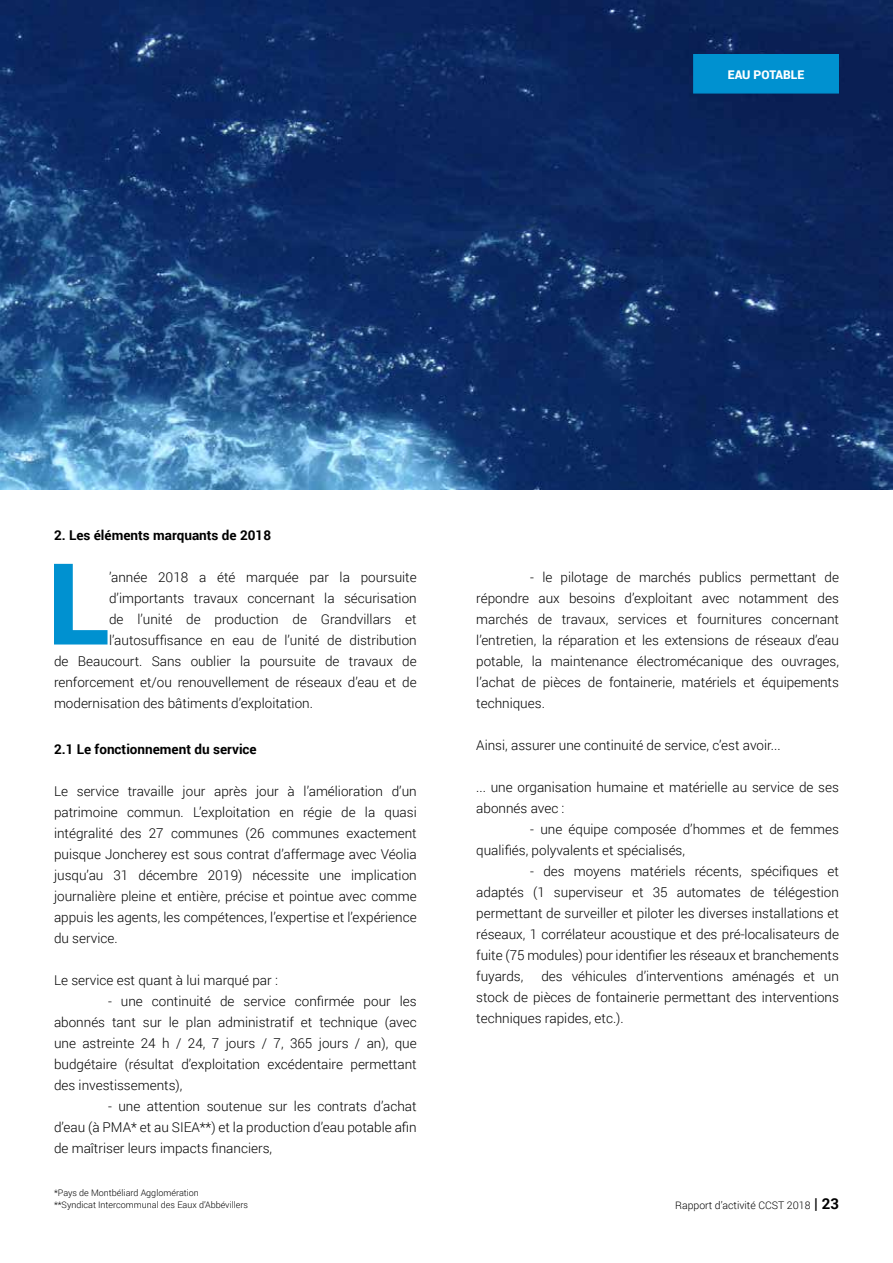
<style>
.page{position:relative;width:893px;height:1263px;background:#fff}
.page>*{position:absolute;margin:0;border:0;box-sizing:border-box;transform-origin:0 0}
.t1{font:900 113.4px "Roboto";color:#0091d0}
.t2{font:300 13.5px/21px "Roboto";color:#000;text-align:justify}
.t3{font:700 13.5px "Roboto";color:#000}
.t4{font:900 12px "Roboto";color:#fff}
.t5{font:300 10.5px "Roboto";color:#000}
.t6{font:300 9px/12px "Roboto";color:#000}
.s1{font-weight:700;font-size:15px}
</style>
<div class="page">
<img style="left:0;top:0;width:893px;height:489px">
<div style="left:693px;top:54px;width:146px;height:40px;background:#0091d0;border:2px solid #0091d0"></div>
<p class="t4" style="left:728px;top:66px;width:78px">EAU POTABLE</p>
<p class="t3" style="left:54px;top:525px;width:219px">2. Les éléments marquants de 2018</p>
<h1 class="t1" style="left:48px;top:524px;width:63px">L</h1>
<p class="t2" style="left:109px;top:566px;width:309px">’année 2018 a été marquée par la poursuite</p>
<p class="t2" style="left:109px;top:587px;width:309px">d’importants travaux concernant la sécurisation</p>
<p class="t2" style="left:109px;top:608px;width:309px">de l’unité de production de Grandvillars et</p>
<p class="t2" style="left:109px;top:629px;width:309px">l’autosuffisance en eau de l’unité de distribution</p>
<p class="t2" style="left:54px;top:650px;width:364px">de Beaucourt. Sans oublier la poursuite de travaux de</p>
<p class="t2" style="left:54px;top:671px;width:364px">renforcement et/ou renouvellement de réseaux d’eau et de</p>
<p class="t2" style="left:54px;top:692px;width:260px">modernisation des bâtiments d’exploitation.</p>
<p class="t3" style="left:54px;top:739px;width:204px">2.1 Le fonctionnement du service</p>
<p class="t2" style="left:54px;top:780px;width:364px">Le service travaille jour après jour à l’amélioration d’un patrimoine commun. L’exploitation en régie de la quasi intégralité des 27 communes (26 communes exactement puisque Joncherey est sous contrat d’affermage avec Véolia jusqu’au 31 décembre 2019) nécessite une implication journalière pleine et entière, précise et pointue avec comme appuis les agents, les compétences, l’expertise et l’expérience du service.</p>
<p class="t2" style="left:54px;top:969px;width:225px">Le service est quant à lui marqué par :</p>
<p class="t2" style="left:54px;top:990px;width:364px;text-indent:54px">- une continuité de service confirmée pour les abonnés tant sur le plan administratif et technique (avec une astreinte 24 h / 24, 7 jours / 7, 365 jours / an), que budgétaire (résultat d’exploitation excédentaire permettant des investissements),</p>
<p class="t2" style="left:54px;top:1095px;width:364px;text-indent:54px">- une attention soutenue sur les contrats d’achat d’eau (à PMA* et au SIEA**) et la production d’eau potable afin de maîtriser leurs impacts financiers,</p>
<p class="t6" style="left:54px;top:1187px;width:196px">*Pays de Montbéliard Agglomération<br>**Syndicat Intercommunal des Eaux d’Abbévillers</p>
<p class="t2" style="left:476px;top:566px;width:364px;text-indent:54px">- le pilotage de marchés publics permettant de répondre aux besoins d’exploitant avec notamment des marchés de travaux, services et fournitures concernant l’entretien, la réparation et les extensions de réseaux d’eau potable, la maintenance électromécanique des ouvrages, l’achat de pièces de fontainerie, matériels et équipements techniques.</p>
<p class="t2" style="left:476px;top:734px;width:306px">Ainsi, assurer une continuité de service, c’est avoir...</p>
<p class="t2" style="left:476px;top:776px;width:364px">... une organisation humaine et matérielle au service de ses abonnés avec :</p>
<p class="t2" style="left:476px;top:818px;width:364px;text-indent:54px">- une équipe composée d’hommes et de femmes qualifiés, polyvalents et spécialisés,</p>
<p class="t2" style="left:476px;top:860px;width:364px;text-indent:54px">- des moyens matériels récents, spécifiques et adaptés (1 superviseur et 35 automates de télégestion permettant de surveiller et piloter les diverses installations et réseaux, 1 corrélateur acoustique et des pré-localisateurs de fuite (75 modules) pour identifier les réseaux et branchements fuyards,</p>
<p class="t2" style="left:476px;top:965px;width:364px;text-indent:65px">des véhicules d’interventions aménagés et un stock de pièces de fontainerie permettant des interventions techniques rapides, etc.).</p>
<p class="t5" style="left:675px;top:1198px;width:165px">Rapport d’activité CCST 2018 <span class="s1">| 23</span></p>
</div>
